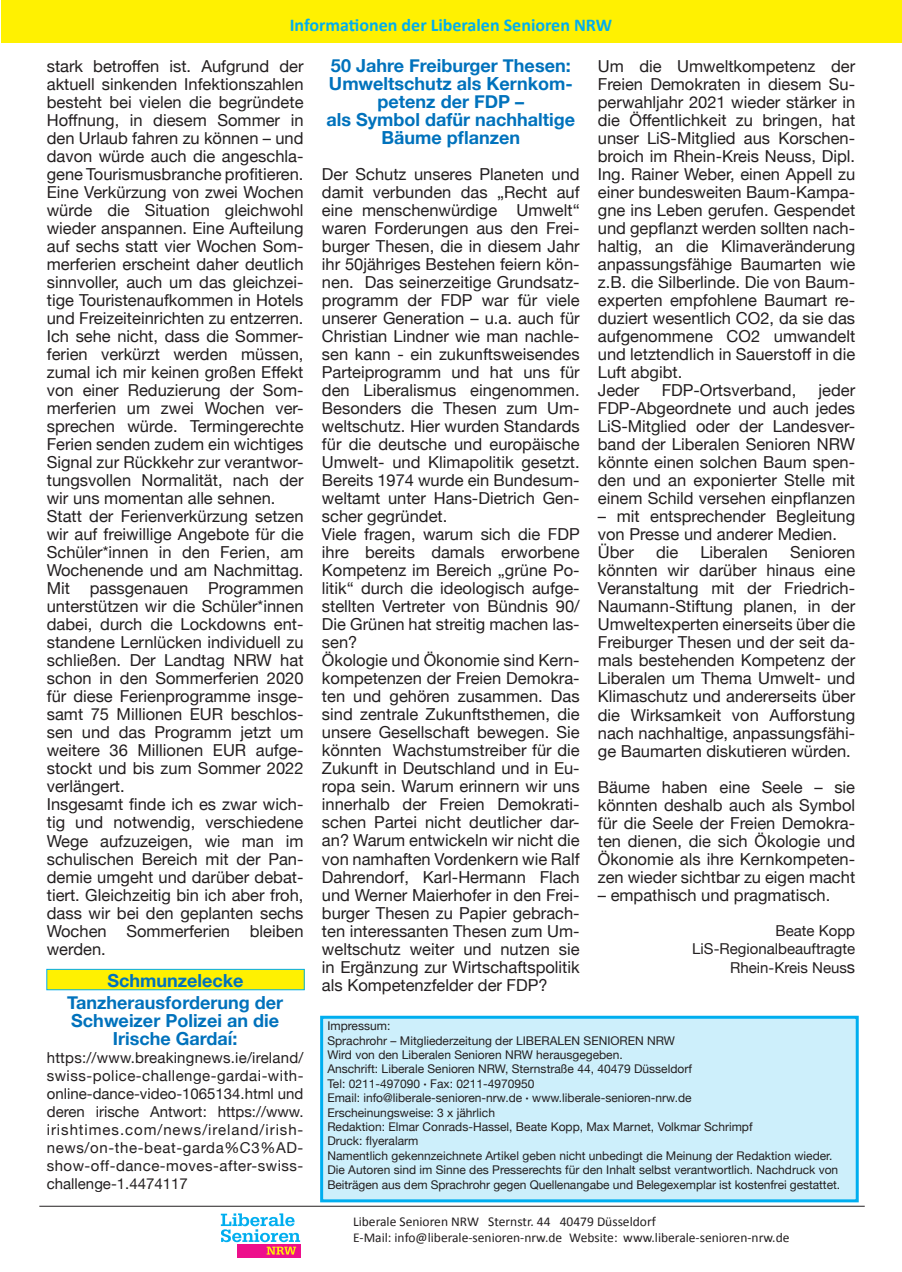
<style>
.page{position:relative;width:902px;height:1272px;background:#fff}
.page>*{position:absolute;margin:0;border:0;box-sizing:border-box;transform-origin:0 0}
.t1{font:700 18px/18px "Helvetica Neue";color:#0072bc;text-align:center}
.t2{font:700 18px "Calibri";color:#00aeef}
.t3{font:16.5px/18px "Helvetica Neue";color:#231f20}
.t4{font:15px/18px "Helvetica Neue";color:#231f20;text-align:right}
.t5{font:13.5px/16.2px "Calibri";color:#231f20}
.t6{font:12px/14.4px "Helvetica Neue";color:#231f20}
.s1{font-size:16.5px}
.s2{font-weight:700}
</style>
<div class="page">
<div style="left:47px;top:969px;width:257px;height:20px;background:#fff101"></div>
<div style="left:46px;top:968px;width:258px;height:22px;border:1px solid #00aeef"></div>
<div style="left:1px;top:0;width:900px;height:43px;background:#fff101"></div>
<svg style="left:237px;top:1254px;width:63px;height:3px"></svg>
<svg style="left:221px;top:1213px;width:79px;height:41px"></svg>
<div style="left:321px;top:1017px;width:536px;height:183px;background:#cdeffb"></div>
<div style="left:320px;top:1015px;width:538px;height:187px;border:3px solid #00aeef"></div>
<hr style="left:39px;top:1205px;width:825px;height:1px;background:#231f20">
<p class="t2" style="left:290px;top:13px;width:324px">Informationen der Liberalen Senioren NRW</p>
<p class="t3" style="left:47px;top:58px;width:258px">stark betroffen ist. Aufgrund der aktuell sinkenden Infektionszahlen besteht bei vielen die begründete<br>Hoffnung, in diesem Sommer in den Urlaub fahren zu können – und davon würde auch die angeschla&shy;gene Tourismusbranche profitieren.<br>Eine Verkürzung von zwei Wochen würde die Situation gleichwohl wieder anspannen. Eine Aufteilung auf sechs statt vier Wochen Som&shy;merferien erscheint daher deutlich sinnvoller, auch um das gleichzei&shy;tige Touristenaufkommen in Hotels und Freizeiteinrichten zu entzerren.<br>Ich sehe nicht, dass die Sommer&shy;ferien verkürzt werden müssen, zumal ich mir keinen großen Effekt von einer Reduzierung der Som&shy;merferien um zwei Wochen ver&shy;sprechen würde. Termingerechte<br>Ferien senden zudem ein wichtiges<br>Signal zur Rückkehr zur verantwor&shy;tungsvollen Normalität, nach der wir uns momentan alle sehnen.<br>Statt der Ferienverkürzung setzen wir auf freiwillige Angebote für die<br>Schüler*innen in den Ferien, am<br>Wochenende und am Nachmittag.<br>Mit passgenauen Programmen unterstützen wir die Schüler*innen dabei, durch die Lockdowns ent&shy;standene Lernlücken individuell zu schließen. Der Landtag NRW hat schon in den Sommerferien 2020 für diese Ferienprogramme insge&shy;samt 75 Millionen EUR beschlos&shy;sen und das Programm jetzt um weitere 36 Millionen EUR aufge&shy;stockt und bis zum Sommer 2022 verlängert.<br>Insgesamt finde ich es zwar wich&shy;tig und notwendig, verschiedene<br>Wege aufzuzeigen, wie man im schulischen Bereich mit der Pan&shy;demie umgeht und darüber debat&shy;tiert. Gleichzeitig bin ich aber froh, dass wir bei den geplanten sechs<br>Wochen Sommerferien bleiben werden.</p>
<p class="t1" style="left:107px;top:972px;width:137px">Schmunzelecke</p>
<p class="t1" style="left:67px;top:993px;width:217px">Tanzherausforderung der<br>Schweizer Polizei an die<br>Irische Gardaí:</p>
<p class="t4" style="left:47px;top:1049px;width:258px;text-align:justify">https://www.breakingnews.ie/ireland/ swiss-police-challenge-gardai-with&shy;online-dance-video-1065134.html und deren irische Antwort: https://www. irishtimes.com/news/ireland/irish&shy;news/on-the-beat-garda%C3%AD&shy;show-off-dance-moves-after-swiss&shy;challenge-1.4474117</p>
<p class="t1" style="left:326px;top:57px;width:250px">50 Jahre Freiburger Thesen:<br>Umweltschutz als Kernkom&shy;petenz der FDP –<br>als Symbol dafür nachhaltige<br>Bäume pflanzen</p>
<p class="t3" style="left:322px;top:166px;width:259px">Der Schutz unseres Planeten und damit verbunden das „Recht auf eine menschenwürdige Umwelt“ waren Forderungen aus den Frei&shy;burger Thesen, die in diesem Jahr ihr 50jähriges Bestehen feiern kön&shy;nen. Das seinerzeitige Grundsatz&shy;programm der FDP war für viele unserer Generation – u.a. auch für<br>Christian Lindner wie man nachle&shy;sen kann - ein zukunftsweisendes<br>Parteiprogramm und hat uns für den Liberalismus eingenommen.<br>Besonders die Thesen zum Um&shy;weltschutz. Hier wurden Standards für die deutsche und europäische<br>Umwelt- und Klimapolitik gesetzt.<br>Bereits 1974 wurde ein Bundesum&shy;weltamt unter Hans-Dietrich Gen&shy;scher gegründet.<br>Viele fragen, warum sich die FDP ihre bereits damals erworbene<br>Kompetenz im Bereich „grüne Po&shy;litik“ durch die ideologisch aufge&shy;stellten Vertreter von Bündnis 90/<br>Die Grünen hat streitig machen las&shy;sen?<br>Ökologie und Ökonomie sind Kern&shy;kompetenzen der Freien Demokra&shy;ten und gehören zusammen. Das sind zentrale Zukunftsthemen, die unsere Gesellschaft bewegen. Sie könnten Wachstumstreiber für die<br>Zukunft in Deutschland und in Eu&shy;ropa sein. Warum erinnern wir uns innerhalb der Freien Demokrati&shy;schen Partei nicht deutlicher dar&shy;an? Warum entwickeln wir nicht die von namhaften Vordenkern wie Ralf<br>Dahrendorf, Karl-Hermann Flach und Werner Maierhofer in den Frei&shy;burger Thesen zu Papier gebrach&shy;ten interessanten Thesen zum Um&shy;weltschutz weiter und nutzen sie in Ergänzung zur Wirtschaftspolitik als Kompetenzfelder der FDP?</p>
<p class="t3" style="left:597px;top:58px;width:259px">Um die Umweltkompetenz der<br>Freien Demokraten in diesem Su&shy;perwahljahr 2021 wieder stärker in die Öffentlichkeit zu bringen, hat unser LiS-Mitglied aus Korschen&shy;broich im Rhein-Kreis Neuss, Dipl.<br>Ing. Rainer Weber, einen Appell zu einer bundesweiten Baum-Kampa&shy;gne ins Leben gerufen. Gespendet und gepflanzt werden sollten nach&shy;haltig, an die Klimaveränderung anpassungsfähige Baumarten wie z.B. die Silberlinde. Die von Baum&shy;experten empfohlene Baumart re&shy;duziert wesentlich CO2, da sie das aufgenommene CO2 umwandelt und letztendlich in Sauerstoff in die<br>Luft abgibt.<br>Jeder</p>
<p class="t3" style="left:661px;top:382px;width:136px">FDP-Ortsverband,</p>
<p class="t3" style="left:597px;top:382px;width:259px;text-align:justify;text-indent:221px">jeder FDP-Abgeordnete und auch jedes LiS-Mitglied oder der Landesver&shy;band der Liberalen Senioren NRW könnte einen solchen Baum spen&shy;den und an exponierter Stelle mit einem Schild versehen einpflanzen</p>
<p class="t3" style="left:597px;top:508px;width:259px">– mit entsprechender Begleitung von Presse und anderer Medien.<br>Über</p>
<p class="t3" style="left:597px;top:544px;width:259px;text-align:justify;text-indent:192px">Senioren könnten wir darüber hinaus eine Veranstaltung mit der Friedrich-Naumann-Stiftung planen, in der Umweltexperten einerseits über die Freiburger Thesen und der seit da&shy;mals bestehenden Kompetenz der Liberalen um Thema Umwelt- und Klimaschutz und andererseits über die Wirksamkeit von Aufforstung nach nachhaltige, anpassungsfähi&shy;ge Baumarten diskutieren würden.</p>
<p class="t3" style="left:597px;top:778px;width:259px;text-align:justify">Bäume haben eine Seele – sie könnten deshalb auch als Symbol für die Seele der Freien Demokra&shy;ten dienen, die sich Ökologie und Ökonomie als ihre Kernkompeten&shy;zen wieder sichtbar zu eigen macht</p>
<p class="t3" style="left:597px;top:886px;width:234px">– empathisch und pragmatisch.</p>
<p class="t4" style="left:692px;top:923px;width:164px">Beate Kopp<br>LiS-Regionalbeauftragte<br>Rhein-Kreis Neus<span class="s1">s</span></p>
<p class="t3" style="left:656px;top:544px;width:24px">die</p>
<p class="t3" style="left:700px;top:544px;width:69px">Liberalen</p>
<p class="t6" style="left:327px;top:1019px;width:514px">Impressum:<br>Sprachrohr – Mitgliederzeitung der LIBERALEN SENIOREN NRW<br>Wird von den Liberalen Senioren NRW herausgegeben.<br>Anschrift: Liberale Senioren NRW, Sternstraße 44, 40479 Düsseldorf<br>Tel: 0211-497090 <span class="s2">·</span> Fax: 0211-4970950<br>Email: info@liberale-senioren-nrw.de <span class="s2">·</span> www.liberale-senioren-nrw.de<br>Erscheinungsweise: 3 x jährlich<br>Redaktion: Elmar Conrads-Hassel, Beate Kopp, Max Marnet, Volkmar Schrimpf<br>Druck: flyeralarm<br>Namentlich gekennzeichnete Artikel geben nicht unbedingt die Meinung der Redaktion wieder.<br>Die Autoren sind im Sinne des Presserechts für den Inhalt selbst verantwortlich. Nachdruck von Beiträgen aus dem Sprachrohr gegen Quellenangabe und Belegexemplar ist kostenfrei gestattet.</p>
<p class="t5" style="left:353px;top:1213px;width:438px">Liberale Senioren NRW Sternstr. 44 40479 Düsseldorf<br>E-Mail: info@liberale-senioren-nrw.de Website: www.liberale-senioren-nrw.de</p>
</div>
